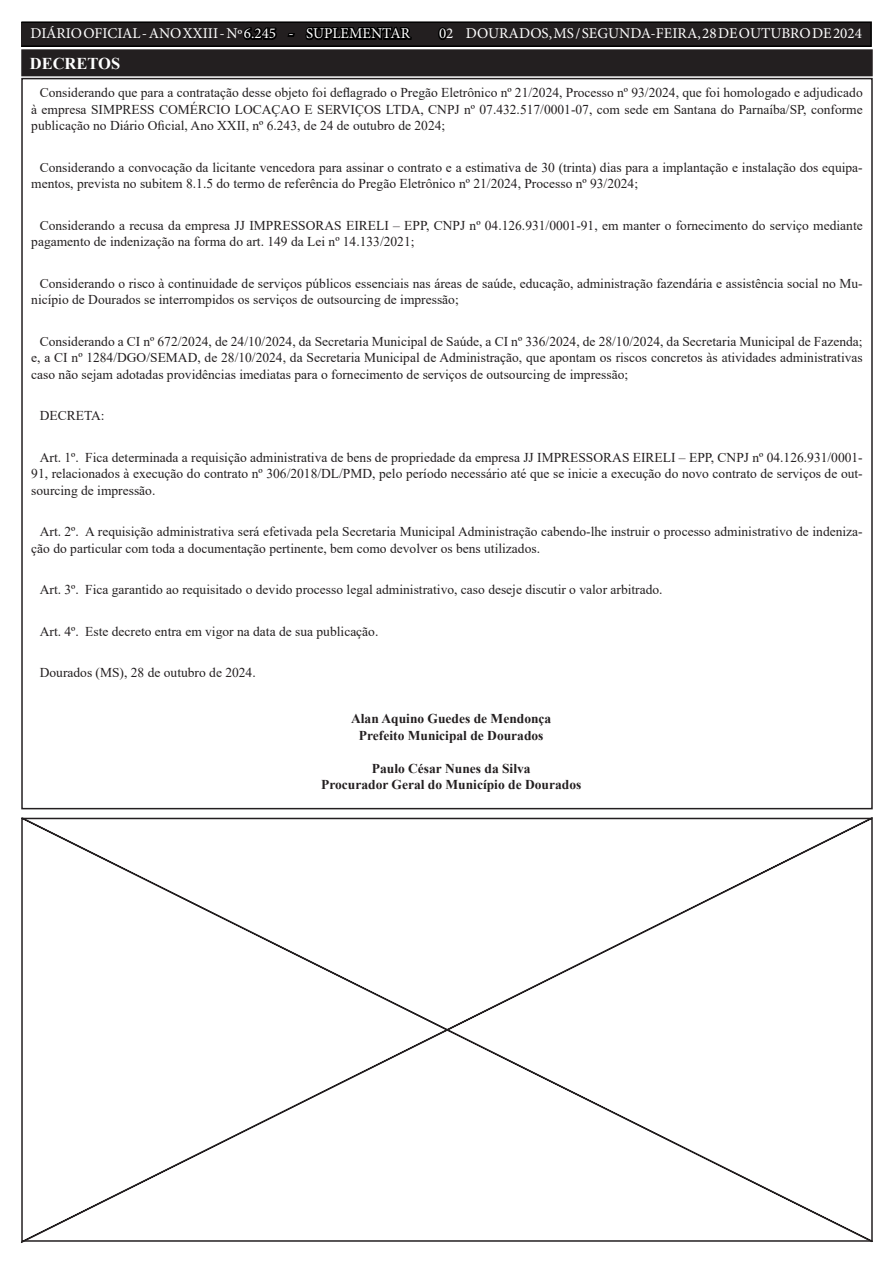
<style>
.page{position:relative;width:893px;height:1263px;background:#fff}
.page>*{position:absolute;margin:0;border:0;box-sizing:border-box;transform-origin:0 0}
.TEXTO{font:700 16.5px "Times New Roman";color:#fff}
.t1{font:15px "Minion Pro";color:#fff}
.TEXTO-2{font:13.5px/16.5px "Times New Roman";color:#231f20}
.ASSINATURA{font:700 13.5px "Times New Roman";color:#231f20}
.s1{color:#000}
</style>
<div class="page">
<div style="left:21px;top:22px;width:850px;height:24px;background:#231f20"></div>
<div style="left:21px;top:21px;width:851px;height:26px;border:2px solid #000"></div>
<div style="left:23px;top:51px;width:848px;height:23px;background:#231f20"></div>
<div style="left:21px;top:49px;width:852px;height:27px;border:4px solid #231f20"></div>
<svg style="left:21px;top:817px;width:852px;height:426px"></svg>
<p class="t1" style="left:31px;top:24px;width:381px">DIÁRIO OFICIAL - ANO XXIII - Nº <span class="s1">6.245 - SUPLEMENTAR</span></p>
<p class="t1" style="left:439px;top:24px;width:424px"><span class="s1">0</span>2 DOURADOS, MS / SEGUNDA-FEIRA, 28 DE OUTUBRO DE 2024</p>
<p class="TEXTO" style="left:30px;top:52px;width:92px">DECRETOS</p>
<p class="TEXTO-2" style="left:31px;top:84px;width:833px;text-align:justify;text-indent:9px">Considerando que para a contratação desse objeto foi deflagrado o Pregão Eletrônico nº 21/2024, Processo nº 93/2024, que foi homologado e adjudicado à empresa SIMPRESS COMÉRCIO LOCAÇAO E SERVIÇOS LTDA, CNPJ nº 07.432.517/0001-07, com sede em Santana do Parnaíba/SP, conforme publicação no Diário Oficial, Ano XXII, nº 6.243, de 24 de outubro de 2024;</p>
<p class="TEXTO-2" style="left:31px;top:159px;width:833px;text-indent:9px">Considerando a convocação da licitante vencedora para assinar o contrato e a estimativa de 30 (trinta) dias para a implantação e instalação dos equipa&shy;mentos, prevista no subitem 8.1.5 do termo de referência do Pregão Eletrônico nº 21/2024, Processo nº 93/2024;</p>
<p class="TEXTO-2" style="left:31px;top:217px;width:833px;text-indent:9px">Considerando a recusa da empresa JJ IMPRESSORAS EIRELI – EPP, CNPJ nº 04.126.931/0001-91, em manter o fornecimento do serviço mediante pagamento de indenização na forma do art. 149 da Lei nº 14.133/2021;</p>
<p class="TEXTO-2" style="left:31px;top:275px;width:833px;text-indent:9px">Considerando o risco à continuidade de serviços públicos essenciais nas áreas de saúde, educação, administração fazendária e assistência social no Mu&shy;nicípio de Dourados se interrompidos os serviços de outsourcing de impressão;</p>
<p class="TEXTO-2" style="left:31px;top:333px;width:833px;text-align:justify;text-indent:9px">Considerando a CI nº 672/2024, de 24/10/2024, da Secretaria Municipal de Saúde, a CI nº 336/2024, de 28/10/2024, da Secretaria Municipal de Fazenda; e, a CI nº 1284/DGO/SEMAD, de 28/10/2024, da Secretaria Municipal de Administração, que apontam os riscos concretos às atividades administrativas caso não sejam adotadas providências imediatas para o fornecimento de serviços de outsourcing de impressão;</p>
<p class="TEXTO-2" style="left:40px;top:407px;width:66px">DECRETA:</p>
<p class="TEXTO-2" style="left:31px;top:449px;width:833px;text-align:justify;text-indent:9px">Art. 1º. Fica determinada a requisição administrativa de bens de propriedade da empresa JJ IMPRESSORAS EIRELI – EPP, CNPJ nº 04.126.931/0001- 91, relacionados à execução do contrato nº 306/2018/DL/PMD, pelo período necessário até que se inicie a execução do novo contrato de serviços de out&shy;sourcing de impressão.</p>
<p class="TEXTO-2" style="left:31px;top:523px;width:833px;text-indent:9px">Art. 2º. A requisição administrativa será efetivada pela Secretaria Municipal Administração cabendo-lhe instruir o processo administrativo de indeniza&shy;ção do particular com toda a documentação pertinente, bem como devolver os bens utilizados.</p>
<p class="TEXTO-2" style="left:40px;top:581px;width:624px">Art. 3º. Fica garantido ao requisitado o devido processo legal administrativo, caso deseje discutir o valor arbitrado.</p>
<p class="TEXTO-2" style="left:40px;top:623px;width:340px">Art. 4º. Este decreto entra em vigor na data de sua publicação.</p>
<p class="TEXTO-2" style="left:40px;top:664px;width:217px">Dourados (MS), 28 de outubro de 2024.</p>
<p class="ASSINATURA" style="left:351px;top:709px;width:202px">Alan Aquino Guedes de Mendonça</p>
<p class="ASSINATURA" style="left:359px;top:725px;width:186px">Prefeito Municipal de Dourados</p>
<p class="ASSINATURA" style="left:372px;top:758px;width:160px">Paulo César Nunes da Silva</p>
<p class="ASSINATURA" style="left:321px;top:775px;width:262px">Procurador Geral do Município de Dourados</p>
</div>
